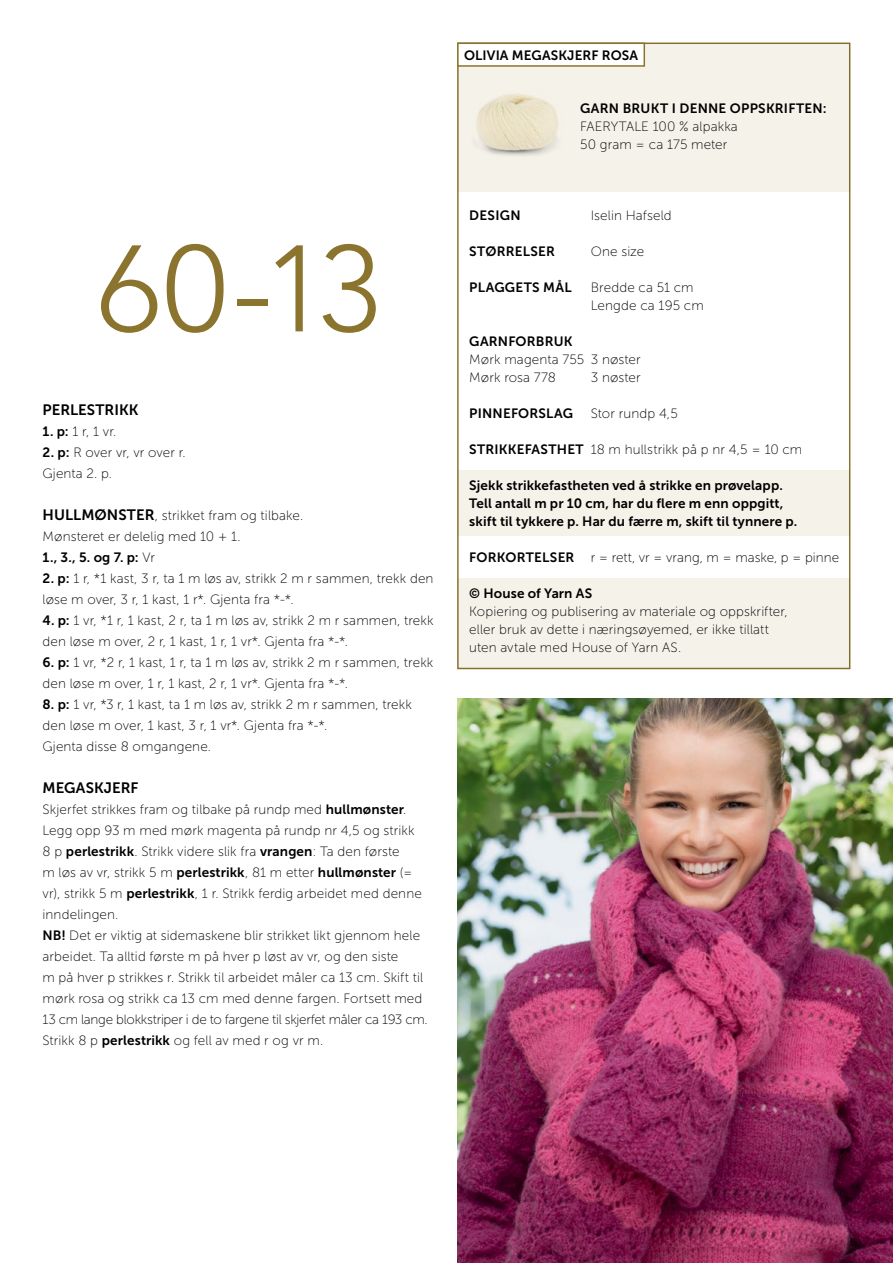
<style>
.page{position:relative;width:893px;height:1263px;background:#fff}
.page>*{position:absolute;margin:0;border:0;box-sizing:border-box;transform-origin:0 0}
.t1{font:300 121.5px "Avenir";color:#8b752e}
.INNHOLD-_Opps{font:15px "Museo Sans 700";color:#000}
.INNHOLD-_Opps-2{font:13.5px/21px "Museo Sans 100";letter-spacing:.01em;color:#000}
.INNHOLD{font:13.5px "Museo Sans 100";letter-spacing:.01em;color:#000}
.INNHOLD-2{font:13.5px "Museo Sans 700";letter-spacing:.01em;color:#000}
.INNHOLD-_Opps-3{font:13.5px "Museo Sans 700";letter-spacing:.005em;color:#000}
.INNHOLD-3{font:13.5px "Museo Sans 700";letter-spacing:.03em;color:#000}
.s1{font-family:"Museo Sans 700"}
.s2{font-family:"Museo Sans 700";font-size:15px}
.s3{font-family:"Museo Sans 100"}
</style>
<div class="page">
<img style="left:458px;top:698px;width:435px;height:565px">
<div style="left:458px;top:471px;width:392px;height:65px;background:#f5f2ea"></div>
<div style="left:458px;top:578px;width:392px;height:91px;background:#f5f2ea"></div>
<div style="left:458px;top:43px;width:392px;height:148px;background:#f5f2ea"></div>
<img style="left:476px;top:93px;width:83px;height:63px">
<div style="left:458px;top:43px;width:186px;height:23px;background:#fff"></div>
<div style="left:457px;top:43px;width:188px;height:24px;border:2px solid #8b752e"></div>
<p class="t1" style="left:98px;top:218px;width:285px">60-13</p>
<p class="INNHOLD-_Opps" style="left:43px;top:402px;width:97px">PERLESTRIKK</p>
<p class="INNHOLD-_Opps-2" style="left:43px;top:421px;width:75px"><span class="s1">1. p:</span> 1 r, 1 vr.</p>
<p class="INNHOLD-_Opps-2" style="left:43px;top:442px;width:145px"><span class="s1">2. p:</span> R over vr, vr over r.</p>
<p class="INNHOLD-_Opps-2" style="left:43px;top:463px;width:71px">Gjenta 2. p.</p>
<p class="INNHOLD-_Opps-2" style="left:43px;top:505px;width:262px"><span class="s2">HULLMØNSTER</span>, strikket fram og tilbake.</p>
<p class="INNHOLD-_Opps-2" style="left:43px;top:526px;width:199px">Mønsteret er delelig med 10 + 1.</p>
<p class="INNHOLD-_Opps-3" style="left:43px;top:550px;width:114px">1., 3., 5. og 7. p: <span class="s3">Vr</span></p>
<p class="INNHOLD-_Opps-2" style="left:43px;top:568px;width:393px"><span class="s1">2. p:</span> 1 r, *1 kast, 3 r, ta 1 m løs av, strikk 2 m r sammen, trekk den løse m over, 3 r, 1 kast, 1 r*. Gjenta fra *-*.</p>
<p class="INNHOLD-_Opps-2" style="left:43px;top:610px;width:393px"><span class="s1">4. p:</span> 1 vr, *1 r, 1 kast, 2 r, ta 1 m løs av, strikk 2 m r sammen, trekk den løse m over, 2 r, 1 kast, 1 r, 1 vr*. Gjenta fra *-*.</p>
<p class="INNHOLD-_Opps-2" style="left:43px;top:652px;width:392px"><span class="s1">6. p:</span> 1 vr, *2 r, 1 kast, 1 r, ta 1 m løs av, strikk 2 m r sammen, trekk den løse m over, 1 r, 1 kast, 2 r, 1 vr*. Gjenta fra *-*.</p>
<p class="INNHOLD-_Opps-2" style="left:43px;top:694px;width:371px"><span class="s1">8. p:</span> 1 vr, *3 r, 1 kast, ta 1 m løs av, strikk 2 m r sammen, trekk den løse m over, 1 kast, 3 r, 1 vr*. Gjenta fra *-*.</p>
<p class="INNHOLD-_Opps-2" style="left:43px;top:736px;width:170px">Gjenta disse 8 omgangene.</p>
<p class="INNHOLD-_Opps" style="left:43px;top:780px;width:97px">MEGASKJERF</p>
<p class="INNHOLD-_Opps-2" style="left:43px;top:799px;width:381px">Skjerfet strikkes fram og tilbake på rundp med <span class="s1">hullmønster</span>.<br>Legg opp 93 m med mørk magenta på rundp nr 4,5 og strikk 8 p <span class="s1">perlestrikk</span>. Strikk videre slik fra <span class="s1">vrangen</span>: Ta den første<br>m løs av vr, strikk 5 m <span class="s1">perlestrikk</span>, 81 m etter <span class="s1">hullmønster</span> (= vr), strikk 5 m <span class="s1">perlestrikk</span>, 1 r. Strikk ferdig arbeidet med denne inndelingen.</p>
<p class="INNHOLD-_Opps-2" style="left:43px;top:925px;width:387px"><span class="s1">NB!</span> Det er viktig at sidemaskene blir strikket likt gjennom hele arbeidet. Ta alltid første m på hver p løst av vr, og den siste<br>m på hver p strikkes r. Strikk til arbeidet måler ca 13 cm. Skift til mørk rosa og strikk ca 13 cm med denne fargen. Fortsett med 13 cm lange blokkstriper i de to fargene til skjerfet måler ca 193 cm.</p>
<p class="INNHOLD-_Opps-2" style="left:43px;top:1030px;width:282px">Strikk 8 p <span class="s1">perlestrikk</span> og fell av med r og vr m.</p>
<p class="INNHOLD-_Opps-3" style="left:464px;top:47px;width:175px">OLIVIA MEGASKJERF ROSA</p>
<p class="INNHOLD-2" style="left:580px;top:101px;width:248px">GARN BRUKT I DENNE OPPSKRIFTEN:</p>
<p class="INNHOLD" style="left:580px;top:119px;width:159px">FAERYTALE 100 % alpakka</p>
<p class="INNHOLD" style="left:580px;top:137px;width:149px">50 gram = ca 175 meter</p>
<p class="INNHOLD-2" style="left:469px;top:208px;width:53px">DESIGN</p>
<p class="INNHOLD" style="left:591px;top:208px;width:83px">Iselin Hafseld</p>
<p class="INNHOLD-2" style="left:469px;top:244px;width:87px">STØRRELSER</p>
<p class="INNHOLD" style="left:591px;top:244px;width:55px">One size</p>
<p class="INNHOLD-3" style="left:469px;top:280px;width:104px">PLAGGETS MÅL</p>
<p class="INNHOLD" style="left:591px;top:280px;width:104px">Bredde ca 51 cm</p>
<p class="INNHOLD" style="left:591px;top:298px;width:114px">Lengde ca 195 cm</p>
<p class="INNHOLD-2" style="left:469px;top:334px;width:105px">GARNFORBRUK</p>
<p class="INNHOLD" style="left:469px;top:352px;width:173px">Mørk magenta 755 3 nøster</p>
<p class="INNHOLD" style="left:469px;top:370px;width:88px">Mørk rosa 778</p>
<p class="INNHOLD" style="left:591px;top:370px;width:52px">3 nøster</p>
<p class="INNHOLD-2" style="left:469px;top:406px;width:105px">PINNEFORSLAG</p>
<p class="INNHOLD" style="left:591px;top:406px;width:89px">Stor rundp 4,5</p>
<p class="INNHOLD" style="left:469px;top:442px;width:335px"><span class="s1">STRIKKEFASTHET</span> 18 m hullstrikk på p nr 4,5 = 10 cm</p>
<p class="INNHOLD-2" style="left:469px;top:478px;width:315px">Sjekk strikkefastheten ved å strikke en prøvelapp.</p>
<p class="INNHOLD-2" style="left:469px;top:496px;width:316px">Tell antall m pr 10 cm, har du flere m enn oppgitt,</p>
<p class="INNHOLD-2" style="left:469px;top:514px;width:330px">skift til tykkere p. Har du færre m, skift til tynnere p.</p>
<p class="INNHOLD" style="left:469px;top:550px;width:371px"><span class="s1">FORKORTELSER</span> r = rett, vr = vrang, m = maske, p = pinne</p>
<p class="INNHOLD-2" style="left:469px;top:586px;width:124px">© House of Yarn AS</p>
<p class="INNHOLD" style="left:469px;top:604px;width:320px">Kopiering og publisering av materiale og oppskrifter,</p>
<p class="INNHOLD" style="left:469px;top:622px;width:301px">eller bruk av dette i næringsøyemed, er ikke tillatt</p>
<p class="INNHOLD" style="left:469px;top:640px;width:214px">uten avtale med House of Yarn AS.</p>
</div>
